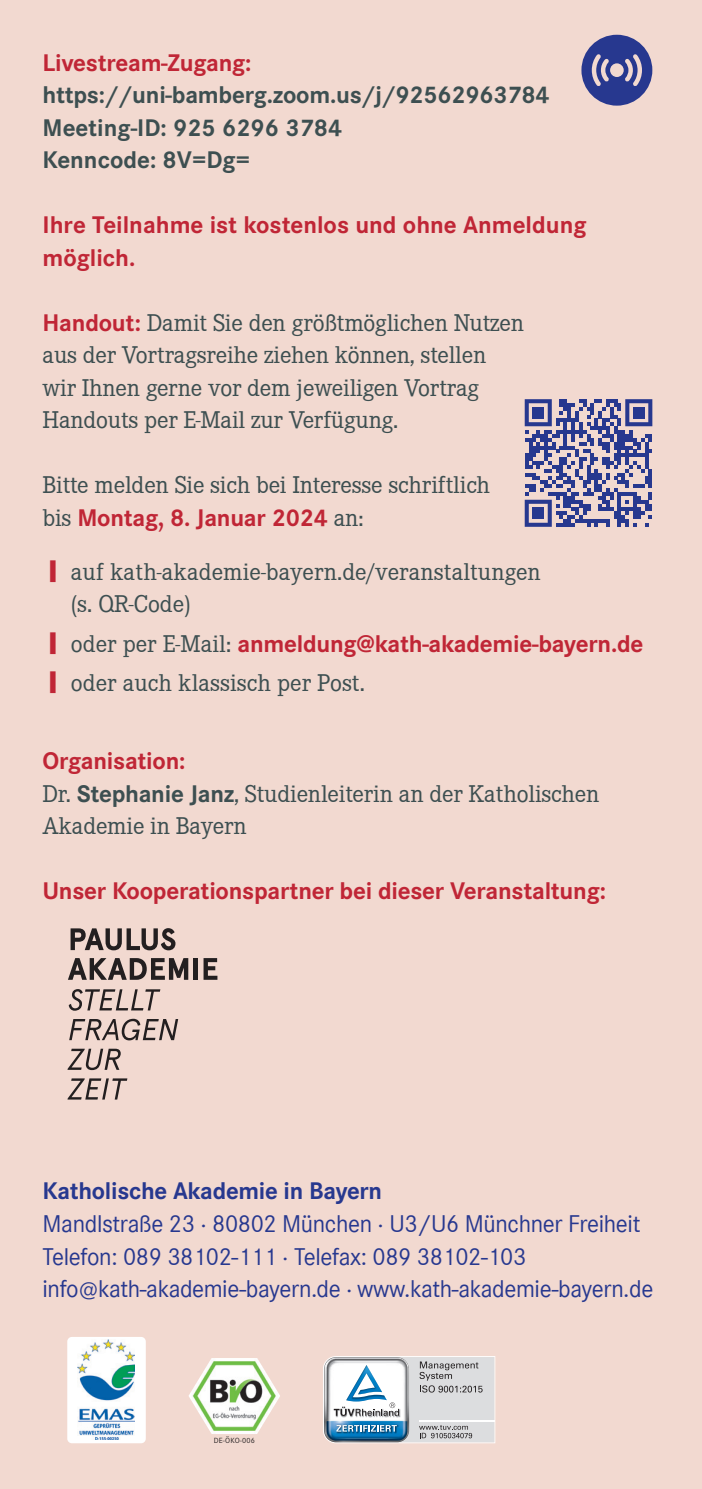
<style>
.page{position:relative;width:702px;height:1489px;background:#fff}
.page>*{position:absolute;margin:0;border:0;box-sizing:border-box;transform-origin:0 0}
.t1{font:25px/32.5px "Corporate E";letter-spacing:-.01em;color:#3d4f51}
.t2{font:700 25px/32.5px "Corporate S";letter-spacing:-.01em;color:#c02636}
.t3{font:25px/32.5px "Corporate S";letter-spacing:-.015em;color:#27388f}
.t4{font:700 25px/32.5px "Corporate S";letter-spacing:-.01em;color:#3d4f51}
.t5{font:700 25px "Corporate S";letter-spacing:-.01em;color:#27388f}
.t6{font:7.75px "Corporate S";letter-spacing:.025em;color:#231f20}
.s1{font-family:"Corporate S";font-weight:700;color:#c02636}
.s2{font-family:"Corporate E";font-weight:400;color:#3d4f51}
.s3{color:#c02636}
.s4{font-family:"Corporate S";font-weight:700}
</style>
<div class="page">
<div style="left:0;top:0;width:702px;height:1488px;background:#f2d9d0"></div>
<svg style="left:323px;top:1356px;width:172px;height:86px"></svg>
<img style="left:204px;top:1359px;width:7px;height:12px">
<div style="left:67px;top:1336px;width:79px;height:106px;background:#fff;border-radius:5px"></div>
<img style="left:77px;top:1339px;width:57px;height:100px">
<svg style="left:524px;top:399px;width:128px;height:128px"></svg>
<div style="left:532px;top:407px;width:12px;height:11px;background:#27388f"></div>
<div style="left:633px;top:407px;width:11px;height:11px;background:#27388f"></div>
<div style="left:532px;top:507px;width:12px;height:12px;background:#27388f"></div>
<svg style="left:581px;top:35px;width:71px;height:71px"></svg>
<svg style="left:67px;top:1078px;width:60px;height:21px"></svg>
<svg style="left:67px;top:1048px;width:54px;height:22px"></svg>
<svg style="left:69px;top:1018px;width:109px;height:22px"></svg>
<svg style="left:69px;top:989px;width:91px;height:21px"></svg>
<svg style="left:203px;top:958px;width:14px;height:21px"></svg>
<hr style="left:194px;top:958px;width:4px;height:21px;background:#231f20">
<svg style="left:68px;top:958px;width:120px;height:21px"></svg>
<svg style="left:71px;top:928px;width:104px;height:22px"></svg>
<p class="t2" style="left:43px;top:45px;width:210px">Livestream-Zugang:</p>
<p class="t4" style="left:43px;top:78px;width:508px">https://uni-bamberg.zoom.us/j/92562963784<br>Meeting-ID: 925 6296 3784<br>Kenncode: 8V=Dg=</p>
<p class="t2" style="left:43px;top:208px;width:545px">Ihre Teilnahme ist kostenlos und ohne Anmeldung möglich.</p>
<p class="t1" style="left:43px;top:306px;width:483px"><span class="s1">Handout:</span> Damit Sie den größtmöglichen Nutzen aus der Vortragsreihe ziehen können, stellen wir Ihnen gerne vor dem jeweiligen Vortrag Handouts per E-Mail zur Verfügung.</p>
<p class="t1" style="left:43px;top:468px;width:449px">Bitte melden Sie sich bei Interesse schriftlich</p>
<p class="t2" style="left:43px;top:500px;width:322px"><span class="s2">bis</span> Montag, 8. Januar 2024 <span class="s2">an:</span></p>
<p class="t1" style="left:71px;top:554px;width:471px;text-indent:-21px"><span class="s3">■</span> auf kath-akademie-bayern.de/veranstaltungen (s. QR-Code)</p>
<p class="t2" style="left:50px;top:626px;width:595px">■ <span class="s2">oder per E-Mail:</span> anmeldung@kath-akademie-bayern.de</p>
<p class="t1" style="left:50px;top:666px;width:317px"><span class="s3">■</span> oder auch klassisch per Post.</p>
<p class="t2" style="left:43px;top:743px;width:144px">Organisation:</p>
<p class="t1" style="left:43px;top:776px;width:558px">Dr. <span class="s4">Stephanie Janz</span>, Studienleiterin an der Katholischen<br>Akademie in Bayern</p>
<p class="t2" style="left:43px;top:873px;width:565px">Unser Kooperationspartner bei dieser Veranstaltung:</p>
<p class="t5" style="left:43px;top:1173px;width:341px">Katholische Akademie in Bayern</p>
<p class="t3" style="left:43px;top:1206px;width:612px">Mandlstraße 23 · 80802 München · U3/U6 Münchner Freiheit<br>Telefon: 089 38102-111 · Telefax: 089 38102-103 info@kath-akademie-bayern.de · www.kath-akademie-bayern.de</p>
<p class="t6" style="left:214px;top:1435px;width:43px">DE-ÖKO-006</p>
</div>
